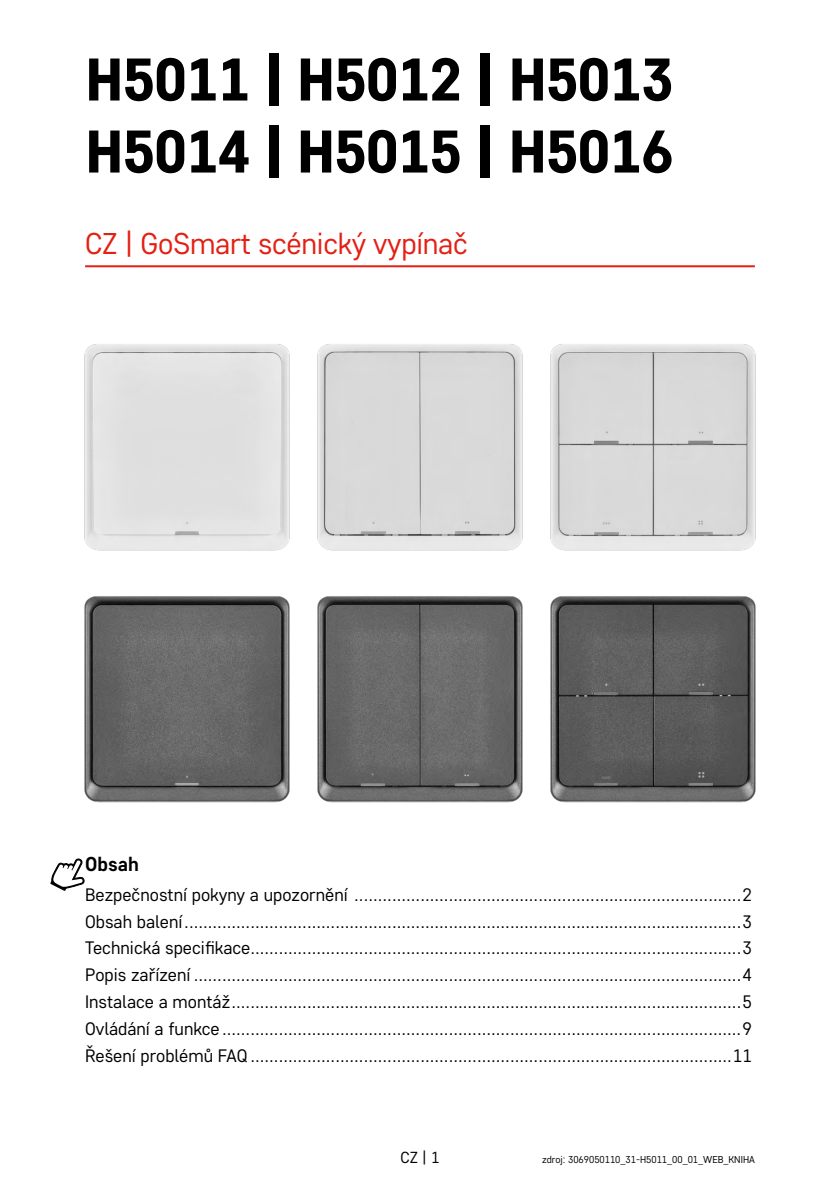
<style>
.page{position:relative;width:840px;height:1191px;background:#fff}
.page>*{position:absolute;margin:0;border:0;box-sizing:border-box;transform-origin:0 0}
.t1{font:800 60px/72px "Core Sans D65";letter-spacing:-.02em;color:#000}
.t2{font:30px "Core Sans D35";letter-spacing:-.01em;color:#e41f13}
.t3{font:700 20px "Core Sans D55";color:#000}
.t4{font:18px/26.8px "Core Sans D35";color:#000;text-align:justify}
.t5{font:16px "Core Sans D35";color:#000}
.t6{font:10px "Core Sans D35";color:#000}
</style>
<div class="page">
<hr style="left:85px;top:265px;width:669px;height:2px;background:#e41f13">
<svg style="left:50px;top:858px;width:35px;height:33px"></svg>
<img style="left:84px;top:344px;width:206px;height:207px">
<img style="left:317px;top:344px;width:206px;height:207px">
<img style="left:550px;top:344px;width:206px;height:207px">
<img style="left:84px;top:596px;width:206px;height:207px">
<img style="left:317px;top:596px;width:206px;height:207px">
<img style="left:550px;top:596px;width:206px;height:207px">
<h1 class="t1" style="left:85px;top:42px;width:589px">H5011 | H5012 | H5013<br>H5014 | H5015 | H5016</h1>
<h2 class="t2" style="left:85px;top:224px;width:384px">CZ | GoSmart scénický vypínač</h2>
<p class="t3" style="left:85px;top:851px;width:55px">Obsah</p>
<p class="t4" style="left:85px;top:880px;width:668px">Bezpečnostní pokyny a upozornění ..................................................................................2<br>Obsah balení......................................................................................................................3<br>Technická specifikace........................................................................................................3<br>Popis zařízení ....................................................................................................................4<br>Instalace a montáž............................................................................................................5<br>Ovládání a funkce..............................................................................................................9<br>Řešení problémů FAQ ......................................................................................................11</p>
<p class="t5" style="left:400px;top:1146px;width:40px">CZ | 1</p>
<p class="t6" style="left:541px;top:1152px;width:214px">zdroj: 3069050110_31-H5011_00_01_WEB_KNIHA</p>
</div>
